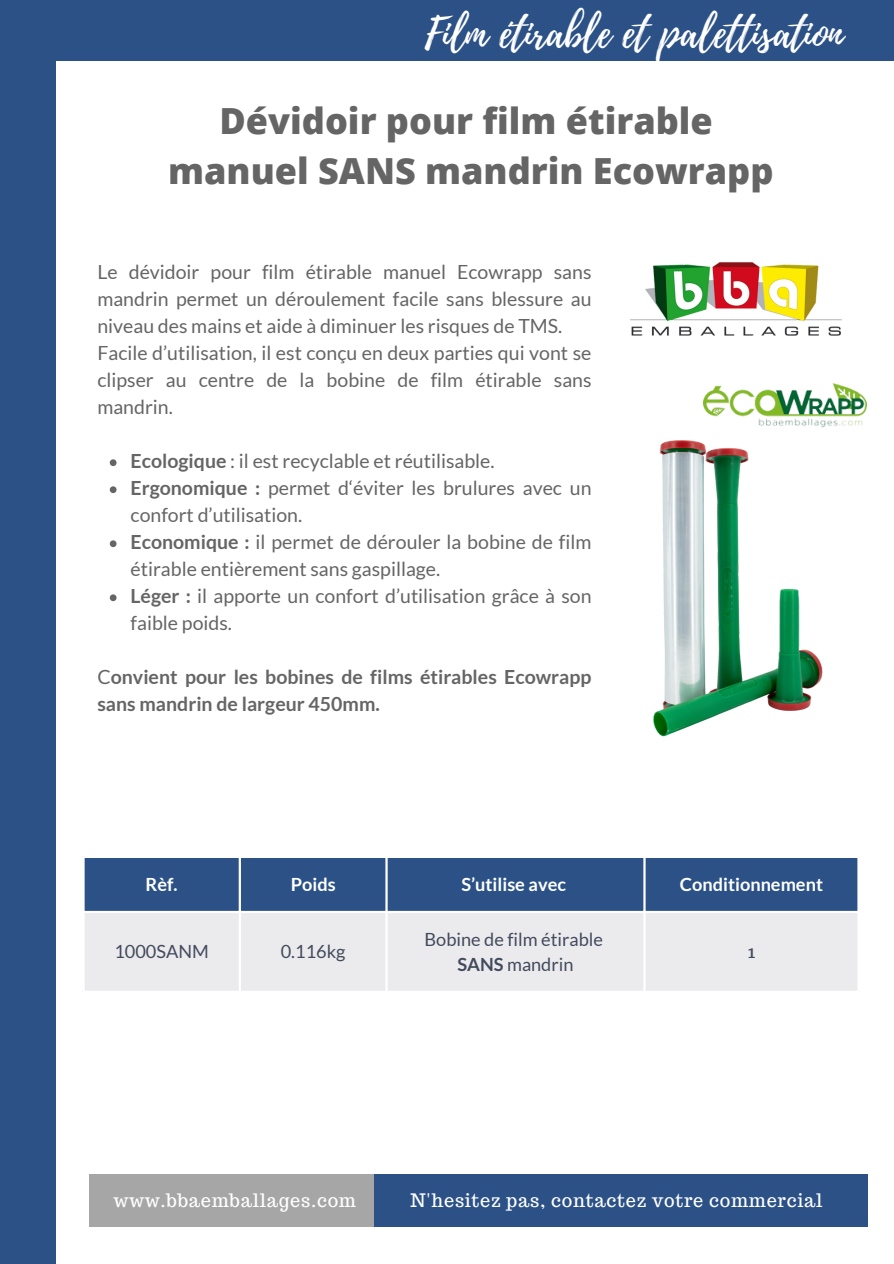
<style>
.page{position:relative;width:894px;height:1264px;background:#fff}
.page>*{position:absolute;margin:0;border:0;box-sizing:border-box;transform-origin:0 0}
.t1{font:41.55px "Playlist Script";color:#fff}
.t2{font:800 36px/50.2px "Open Sans";color:#656565;text-align:center}
.t3{font:19.5px/27px "Lato";color:#656565}
.t4{font:700 19.5px/27px "Lato";color:#656565}
.t5{font:18.15px "Trocchi";letter-spacing:.04em;color:#fff}
.t6{font:18.15px "Lato";color:#424a5d}
.t7{font:700 18.15px "Lato";color:#fff}
.t8{font:18.15px "Trocchi";color:#424a5d}
.s1{font-weight:700}
.s2{font-weight:400}
</style>
<div class="page">
<div style="left:0;top:0;width:55px;height:1263px;background:#2b5187"></div>
<div style="left:0;top:0;width:893px;height:60px;background:#2b5187"></div>
<img style="left:630px;top:262px;width:212px;height:74px">
<svg style="left:110px;top:459px;width:6px;height:7px"></svg>
<svg style="left:110px;top:486px;width:6px;height:7px"></svg>
<svg style="left:110px;top:540px;width:6px;height:7px"></svg>
<svg style="left:110px;top:594px;width:6px;height:7px"></svg>
<div style="left:85px;top:858px;width:772px;height:52px;background:#2b5187"></div>
<div style="left:85px;top:913px;width:772px;height:77px;background:#ebebed"></div>
<hr style="left:239px;top:858px;width:2px;height:132px;background:#fff">
<hr style="left:385px;top:858px;width:2px;height:132px;background:#fff">
<hr style="left:643px;top:858px;width:2px;height:132px;background:#fff">
<div style="left:374px;top:1174px;width:492px;height:52px;background:#2b5187"></div>
<div style="left:89px;top:1174px;width:285px;height:52px;background:#a6a6a6"></div>
<img style="left:653px;top:440px;width:170px;height:297px">
<img style="left:703px;top:323px;width:163px;height:164px">
<p class="t1" style="left:424px;top:3px;width:419px">Film étirable et palettisation</p>
<p class="t2" style="left:168px;top:94px;width:606px">Dévidoir pour film étirable manuel SANS mandrin Ecowrapp</p>
<h2 class="t3" style="left:97px;top:258px;width:495px;text-align:justify">Le dévidoir pour film étirable manuel Ecowrapp sans mandrin permet un déroulement facile sans blessure au niveau des mains et aide à diminuer les risques de TMS.</h2>
<p class="t3" style="left:97px;top:339px;width:495px;text-align:justify">Facile d’utilisation, il est conçu en deux parties qui vont se clipser au centre de la bobine de film étirable sans mandrin.</p>
<p class="t3" style="left:130px;top:447px;width:365px"><span class="s1">Ecologique</span> : il est recyclable et réutilisable.</p>
<p class="t3" style="left:130px;top:474px;width:462px"><span class="s1">Ergonomique :</span> permet d‘éviter les brulures avec un confort d’utilisation.</p>
<p class="t3" style="left:130px;top:528px;width:462px"><span class="s1">Economique :</span> il permet de dérouler la bobine de film étirable entièrement sans gaspillage.</p>
<p class="t3" style="left:130px;top:582px;width:462px"><span class="s1">Léger :</span> il apporte un confort d’utilisation grâce à son faible poids.</p>
<p class="t4" style="left:97px;top:663px;width:495px"><span class="s2">C</span>onvient pour les bobines de films étirables Ecowrapp sans mandrin de largeur 450mm.</p>
<p class="t7" style="left:146px;top:872px;width:34px">Rèf.</p>
<p class="t7" style="left:291px;top:872px;width:46px">Poids</p>
<p class="t7" style="left:461px;top:872px;width:106px">S’utilise avec</p>
<p class="t7" style="left:679px;top:872px;width:144px">Conditionnement</p>
<p class="t6" style="left:114px;top:940px;width:96px">1000SANM</p>
<p class="t6" style="left:281px;top:940px;width:66px">0.116kg</p>
<p class="t6" style="left:424px;top:927px;width:180px">Bobine de film étirable</p>
<p class="t6" style="left:457px;top:952px;width:117px"><span class="s1">SANS</span> mandrin</p>
<p class="t8" style="left:747px;top:939px;width:9px">1</p>
<p class="t5" style="left:113px;top:1188px;width:244px">www.bbaemballages.com</p>
<p class="t5" style="left:410px;top:1188px;width:413px">N'hesitez pas, contactez votre commercial</p>
</div>
